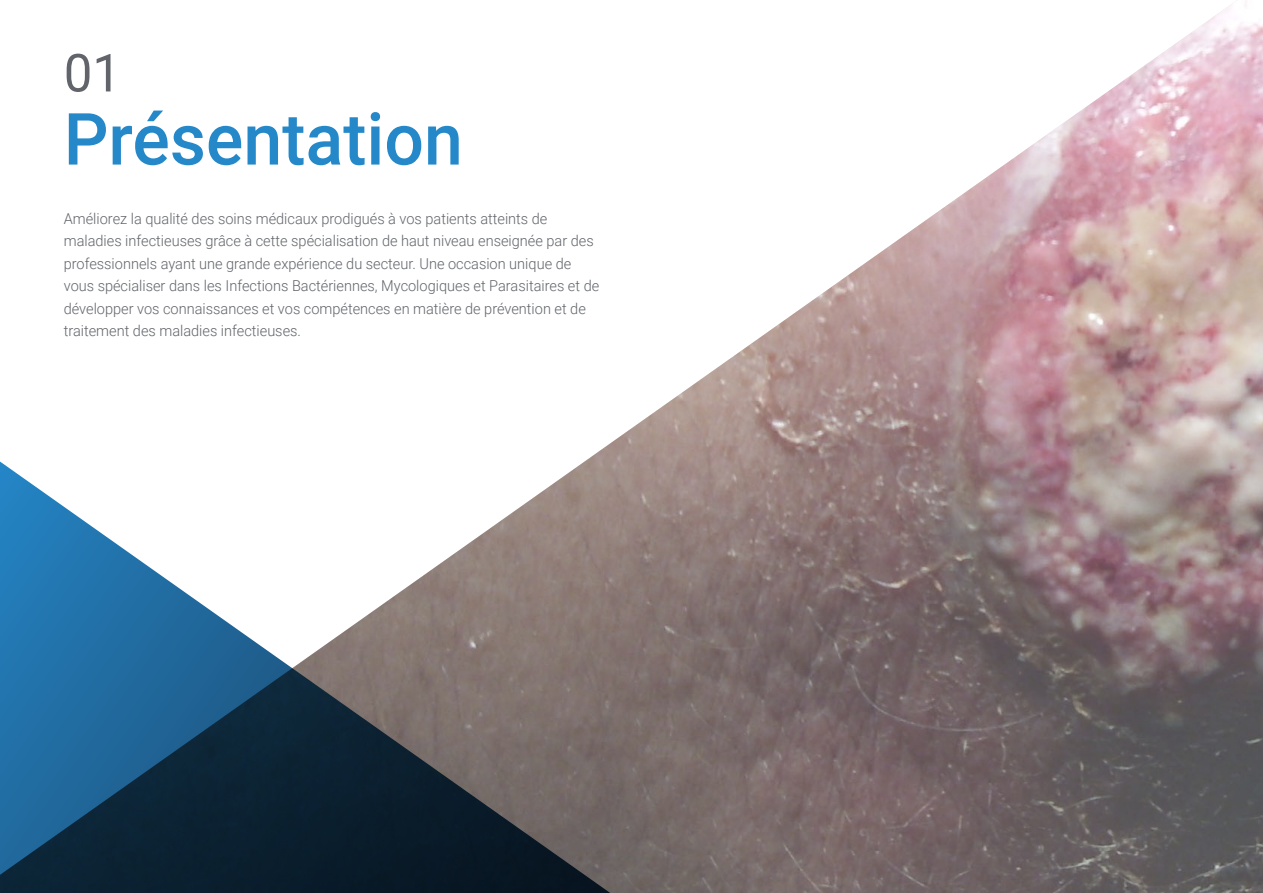
<style>
.page{position:relative;width:1263px;height:893px;background:#fff}
.page>*{position:absolute;margin:0;border:0;box-sizing:border-box;transform-origin:0 0}
.t1{font:500 72px "Roboto";color:#2488c9}
.t2{font:52.5px "Roboto";color:#61646a}
.t3{font:300 15px/22.5px "Roboto";color:#61646a}
</style>
<div class="page">
<img style="left:607px;top:4px;width:656px;height:889px">
<svg style="left:0;top:446px;width:640px;height:447px"></svg>
<h2 class="t2" style="left:64px;top:36px;width:59px">01</h2>
<h1 class="t1" style="left:64px;top:89px;width:401px">Présentation</h1>
<p class="t3" style="left:64px;top:207px;width:537px">Améliorez la qualité des soins médicaux prodigués à vos patients atteints de maladies infectieuses grâce à cette spécialisation de haut niveau enseignée par des professionnels ayant une grande expérience du secteur. Une occasion unique de vous spécialiser dans les Infections Bactériennes, Mycologiques et Parasitaires et de développer vos connaissances et vos compétences en matière de prévention et de traitement des maladies infectieuses.</p>
</div>
